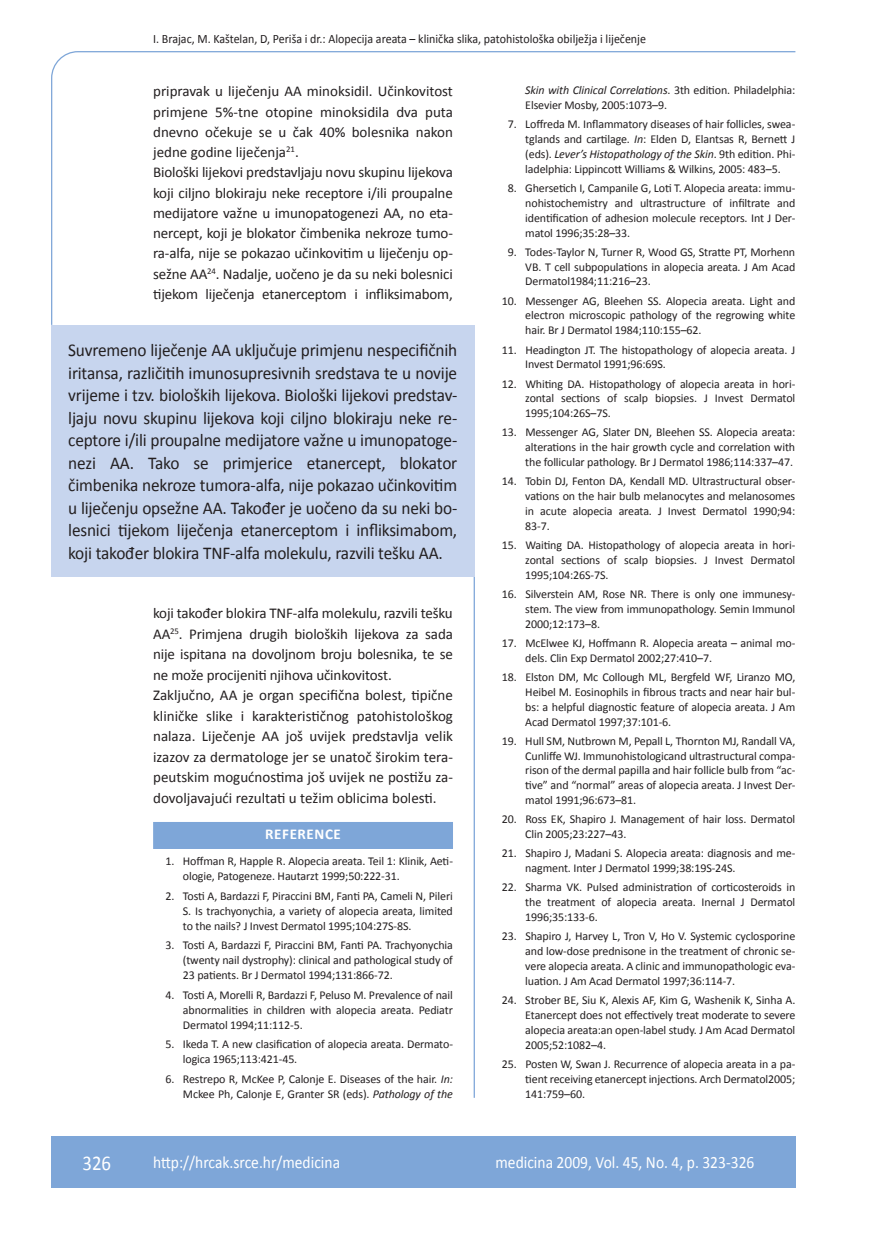
<style>
.page{position:relative;width:872px;height:1234px;background:#fff}
.page>*{position:absolute;margin:0;border:0;box-sizing:border-box;transform-origin:0 0}
.t1{font:21px "Calibri";color:#fff;scale:.9 1}
.anterfile{font:18px/22.5px "Calibri";letter-spacing:-.01em;color:#231f20;text-align:justify;scale:.96 1}
.t2{font:17.25px "Calibri";color:#fff;scale:.9 1}
.osnovni_tekst{font:15px/20.2px "Calibri";letter-spacing:-.01em;color:#231f20;text-align:justify}
.naslov_ruler{font:700 15px "Calibri";letter-spacing:.04em;color:#fff}
.glava{font:12.75px "Calibri";color:#231f20;scale:.94 1}
.literatura{font:12px/14.9px "Calibri";letter-spacing:-.01em;color:#231f20;text-align:justify}
.s1{font-style:italic}
</style>
<div class="page">
<svg style="left:51px;top:51px;width:745px;height:274px"></svg>
<hr style="left:473px;top:325px;width:2px;height:772px;background:#7ea6d8">
<div style="left:51px;top:1135px;width:744px;height:51px;background:#7ea6d8"></div>
<div style="left:51px;top:325px;width:423px;height:252px;background:#c7d5ee"></div>
<div style="left:153px;top:821px;width:300px;height:27px;background:#7ea6d8"></div>
<p class="glava" style="left:153px;top:30px;width:526px">I. Brajac, M. Kaštelan, D, Periša i dr.: Alopecija areata – klinička slika, patohistološka obilježja i liječenje</p>
<p class="osnovni_tekst" style="left:153px;top:80px;width:301px">pripravak u liječenju AA minoksidil. Učinkovitost primjene 5%-tne otopine minoksidila dva puta dnevno očekuje se u čak 40% bolesnika nakon jedne godine liječenja<sup>21</sup>.</p>
<p class="osnovni_tekst" style="left:153px;top:161px;width:301px">Biološki lijekovi predstavljaju novu skupinu lijekova koji ciljno blokiraju neke receptore i/ili proupalne medijatore važne u imunopatogenezi AA, no eta&shy;nercept, koji je blokator čimbenika nekroze tumo&shy;ra-alfa, nije se pokazao učinkovitim u liječenju op&shy;sežne AA<sup>24</sup>. Nadalje, uočeno je da su neki bolesnici tijekom liječenja etanerceptom i infliksimabom,</p>
<p class="anterfile" style="left:68px;top:338px;width:407px">Suvremeno liječenje AA uključuje primjenu nespecifičnih iritansa, različitih imunosupresivnih sredstava te u novije vrijeme i tzv. bioloških lijekova. Biološki lijekovi predstav&shy;ljaju novu skupinu lijekova koji ciljno blokiraju neke re&shy;ceptore i/ili proupalne medijatore važne u imunopatoge&shy;nezi AA. Tako se primjerice etanercept, blokator čimbenika nekroze tumora-alfa, nije pokazao učinkovitim u liječenju opsežne AA. Također je uočeno da su neki bo&shy;lesnici tijekom liječenja etanerceptom i infliksimabom, koji također blokira TNF-alfa molekulu, razvili tešku AA.</p>
<p class="osnovni_tekst" style="left:153px;top:602px;width:301px">koji također blokira TNF-alfa molekulu, razvili tešku AA<sup>25</sup>. Primjena drugih bioloških lijekova za sada nije ispitana na dovoljnom broju bolesnika, te se ne može procijeniti njihova učinkovitost.</p>
<p class="osnovni_tekst" style="left:153px;top:684px;width:301px">Zaključno, AA je organ specifična bolest, tipične kliničke slike i karakterističnog patohistološkog nalaza. Liječenje AA još uvijek predstavlja velik izazov za dermatologe jer se unatoč širokim tera&shy;peutskim mogućnostima još uvijek ne postižu za&shy;dovoljavajući rezultati u težim oblicima bolesti.</p>
<p class="naslov_ruler" style="left:265px;top:824px;width:77px">REFERENCE</p>
<p class="literatura" style="left:183px;top:853px;width:271px;text-indent:-17px">1. Hoffman R, Happle R. Alopecia areata. Teil 1: Klinik, Aeti&shy;ologie, Patogeneze. Hautarzt 1999;50:222-31.</p>
<p class="literatura" style="left:183px;top:887px;width:271px;text-indent:-17px">2. Tosti A, Bardazzi F, Piraccini BM, Fanti PA, Cameli N, Pileri S. Is trachyonychia, a variety of alopecia areata, limited to the nails? J Invest Dermatol 1995;104:27S-8S.</p>
<p class="literatura" style="left:183px;top:937px;width:271px;text-indent:-17px">3. Tosti A, Bardazzi F, Piraccini BM, Fanti PA. Trachyonychia (twenty nail dystrophy): clinical and pathological study of 23 patients. Br J Dermatol 1994;131:866-72.</p>
<p class="literatura" style="left:183px;top:986px;width:271px;text-indent:-17px">4. Tosti A, Morelli R, Bardazzi F, Peluso M. Prevalence of nail abnormalities in children with alopecia areata. Pediatr Dermatol 1994;11:112-5.</p>
<p class="literatura" style="left:183px;top:1035px;width:271px;text-indent:-17px">5. Ikeda T. A new clasification of alopecia areata. Dermato&shy;logica 1965;113:421-45.</p>
<p class="literatura" style="left:165px;top:1070px;width:289px;text-align:right">6. Restrepo R, McKee P, Calonje E. Diseases of the hair. <span class="s1">In:<br></span>Mckee Ph, Calonje E, Granter SR (eds). <span class="s1">Pathology of the</span></p>
<p class="literatura" style="left:525px;top:82px;width:271px"><span class="s1">Skin with Clinical Correlations</span>. 3th edition. Philadelphia:<br>Elsevier Mosby, 2005:1073–9.</p>
<p class="literatura" style="left:525px;top:116px;width:271px;text-indent:-17px">7. Loffreda M. Inflammatory diseases of hair follicles, swea&shy;tglands and cartilage. <span class="s1">In</span>: Elden D, Elantsas R, Bernett J (eds). <span class="s1">Lever’s Histopathology of the Skin</span>. 9th edition. Phi&shy;ladelphia: Lippincott Williams &amp; Wilkins, 2005: 483–5.</p>
<p class="literatura" style="left:525px;top:180px;width:271px;text-indent:-17px">8. Ghersetich I, Campanile G, Loti T. Alopecia areata: immu&shy;nohistochemistry and ultrastructure of infiltrate and identification of adhesion molecule receptors. Int J Der&shy;matol 1996;35:28–33.</p>
<p class="literatura" style="left:525px;top:244px;width:271px;text-indent:-17px">9. Todes-Taylor N, Turner R, Wood GS, Stratte PT, Morhenn VB. T cell subpopulations in alopecia areata. J Am Acad Dermatol1984;11:216–23.</p>
<p class="literatura" style="left:525px;top:292px;width:271px;text-indent:-23px">10. Messenger AG, Bleehen SS. Alopecia areata. Light and electron microscopic pathology of the regrowing white hair. Br J Dermatol 1984;110:155–62.</p>
<p class="literatura" style="left:525px;top:341px;width:271px;text-indent:-23px">11. Headington JT. The histopathology of alopecia areata. J<br>Invest Dermatol 1991;96:69S.</p>
<p class="literatura" style="left:525px;top:375px;width:271px;text-indent:-23px">12. Whiting DA. Histopathology of alopecia areata in hori&shy;zontal sections of scalp biopsies. J Invest Dermatol 1995;104:26S–7S.</p>
<p class="literatura" style="left:525px;top:424px;width:271px;text-indent:-23px">13. Messenger AG, Slater DN, Bleehen SS. Alopecia areata: alterations in the hair growth cycle and correlation with the follicular pathology. Br J Dermatol 1986;114:337–47.</p>
<p class="literatura" style="left:525px;top:473px;width:271px;text-indent:-23px">14. Tobin DJ, Fenton DA, Kendall MD. Ultrastructural obser&shy;vations on the hair bulb melanocytes and melanosomes in acute alopecia areata. J Invest Dermatol 1990;94:<br>83-7.</p>
<p class="literatura" style="left:525px;top:537px;width:271px;text-indent:-23px">15. Waiting DA. Histopathology of alopecia areata in hori&shy;zontal sections of scalp biopsies. J Invest Dermatol 1995;104:26S-7S.</p>
<p class="literatura" style="left:525px;top:586px;width:271px;text-indent:-23px">16. Silverstein AM, Rose NR. There is only one immunesy&shy;stem. The view from immunopathology. Semin Immunol 2000;12:173–8.</p>
<p class="literatura" style="left:525px;top:634px;width:271px;text-indent:-23px">17. McElwee KJ, Hoffmann R. Alopecia areata – animal mo&shy;dels. Clin Exp Dermatol 2002;27:410–7.</p>
<p class="literatura" style="left:525px;top:668px;width:271px;text-indent:-23px">18. Elston DM, Mc Collough ML, Bergfeld WF, Liranzo MO, Heibel M. Eosinophils in fibrous tracts and near hair bul&shy;bs: a helpful diagnostic feature of alopecia areata. J Am Acad Dermatol 1997;37:101-6.</p>
<p class="literatura" style="left:525px;top:732px;width:272px;text-indent:-23px">19. Hull SM, Nutbrown M, Pepall L, Thornton MJ, Randall VA, Cunliffe WJ. Immunohistologicand ultrastructural compa&shy;rison of the dermal papilla and hair follicle bulb from “ac&shy;tive” and “normal” areas of alopecia areata. J Invest Der&shy;matol 1991;96:673–81.</p>
<p class="literatura" style="left:525px;top:811px;width:271px;text-indent:-23px">20. Ross EK, Shapiro J. Management of hair loss. Dermatol<br>Clin 2005;23:227–43.</p>
<p class="literatura" style="left:525px;top:845px;width:271px;text-indent:-23px">21. Shapiro J, Madani S. Alopecia areata: diagnosis and me&shy;nagment. Inter J Dermatol 1999;38:19S-24S.</p>
<p class="literatura" style="left:525px;top:879px;width:271px;text-indent:-23px">22. Sharma VK. Pulsed administration of corticosteroids in the treatment of alopecia areata. Inernal J Dermatol 1996;35:133-6.</p>
<p class="literatura" style="left:525px;top:928px;width:271px;text-indent:-23px">23. Shapiro J, Harvey L, Tron V, Ho V. Systemic cyclosporine and low-dose prednisone in the treatment of chronic se&shy;vere alopecia areata. A clinic and immunopathologic eva&shy;luation. J Am Acad Dermatol 1997;36:114-7.</p>
<p class="literatura" style="left:525px;top:991px;width:272px;text-indent:-23px">24. Strober BE, Siu K, Alexis AF, Kim G, Washenik K, Sinha A.<br>Etanercept does not effectively treat moderate to severe alopecia areata:an open-label study. J Am Acad Dermatol 2005;52:1082–4.</p>
<p class="literatura" style="left:525px;top:1055px;width:271px;text-indent:-23px">25. Posten W, Swan J. Recurrence of alopecia areata in a pa&shy;tient receiving etanercept injections. Arch Dermatol2005; 141:759–60.</p>
<p class="t1" style="left:82px;top:1149px;width:33px">326</p>
<p class="t2" style="left:153px;top:1150px;width:209px">http://hrcak.srce.hr/medicina</p>
<p class="t2" style="left:495px;top:1151px;width:289px">medicina 2009, Vol. 45, No. 4, p. 323-326</p>
</div>
